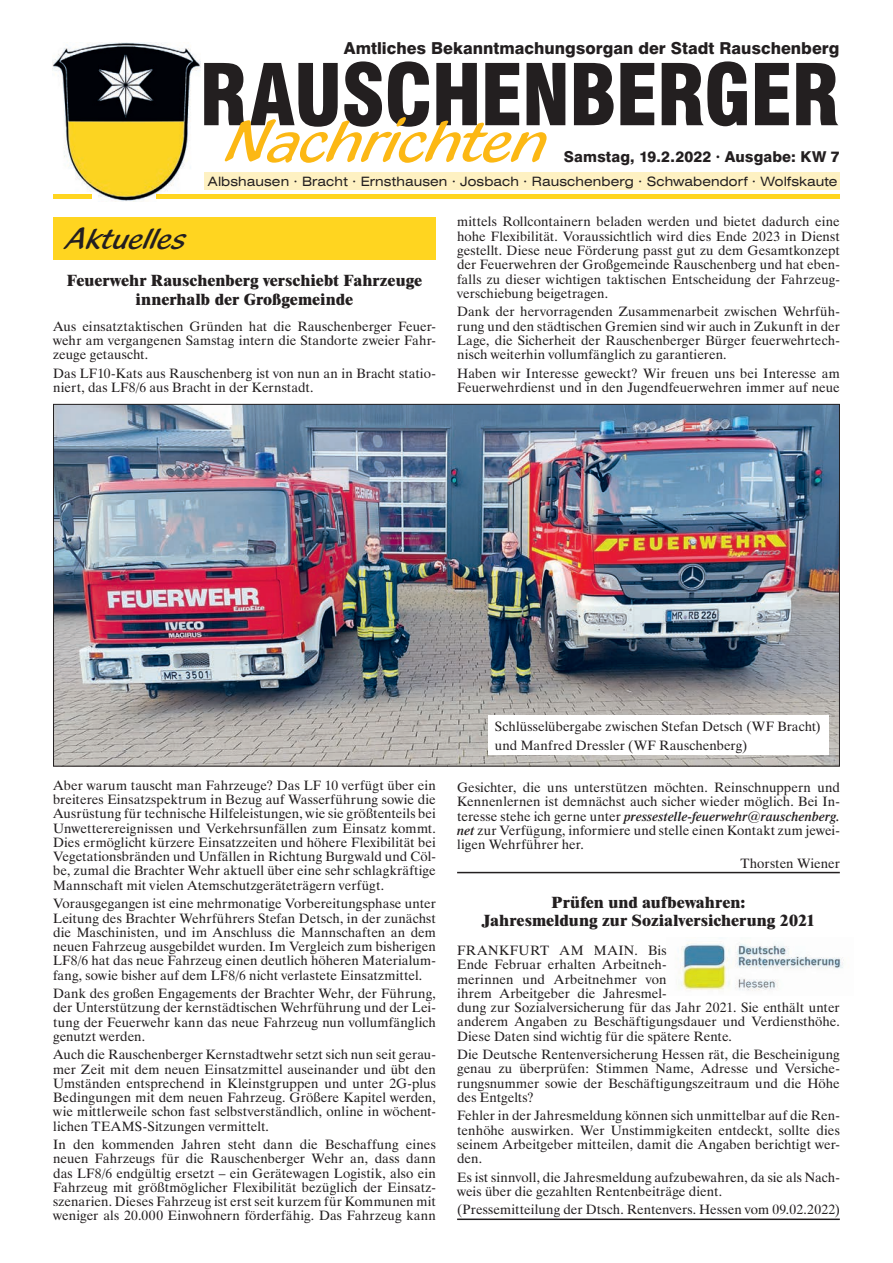
<style>
.page{position:relative;width:893px;height:1263px;background:#fff}
.page>*{position:absolute;margin:0;border:0;box-sizing:border-box;transform-origin:0 0}
.t1{font:900 condensed 82.8px "Swiss 721 BT";letter-spacing:-.02em;color:#231f20}
.t2{font:63.45px "Blacklight D";letter-spacing:-.015em;color:#fcb814}
.t3{font:31.5px "Blacklight D";letter-spacing:-.01em;color:#231f20}
.t4{font:800 16.5px/18px "Dutch 801 BT";color:#231f20;text-align:center}
.t5{font:800 16.5px "Swiss 721 BT";color:#231f20}
.t6{font:800 15px "Swiss 721 BT";letter-spacing:.005em;color:#231f20}
.t7{font:13.5px/14.2px "Dutch 801 BT";letter-spacing:.005em;color:#231f20;text-align:justify}
.t8{font:expanded 12.9px "Swiss 721 BT";letter-spacing:.01em;color:#231f20}
.s1{font-weight:600;font-style:italic}
</style>
<div class="page">
<div style="left:204px;top:172px;width:636px;height:17px;background:#fef1c2"></div>
<img style="left:53px;top:42px;width:148px;height:160px">
<hr style="left:156px;top:195px;width:684px;height:4px;background:#ffd520">
<hr style="left:53px;top:195px;width:39px;height:4px;background:#ffd520">
<div style="left:53px;top:217px;width:383px;height:43px;background:#ffd520"></div>
<img style="left:678px;top:942px;width:166px;height:49px">
<img style="left:55px;top:406px;width:783px;height:358px">
<div style="left:488px;top:715px;width:340px;height:40px;background:#fff"></div>
<hr style="left:457px;top:1218px;width:383px;height:2px;background:#231f20">
<hr style="left:457px;top:872px;width:383px;height:1px;background:#231f20">
<p class="t5" style="left:344px;top:38px;width:497px">Amtliches Bekanntmachungsorgan der Stadt Rauschenberg</p>
<h1 class="t1" style="left:199px;top:45px;width:642px">RAUSCHENBERGER</h1>
<h2 class="t2" style="left:228px;top:102px;width:322px">Nachrichten</h2>
<p class="t6" style="left:564px;top:147px;width:277px">Samstag, 19.2.2022 · Ausgabe: KW 7</p>
<p class="t8" style="left:208px;top:173px;width:631px">Albshausen · Bracht · Ernsthausen · Josbach · Rauschenberg · Schwabendorf · Wolfskaute</p>
<h3 class="t3" style="left:68px;top:219px;width:120px">Aktuelles</h3>
<p class="t4" style="left:67px;top:271px;width:357px">Feuerwehr Rauschenberg verschiebt Fahrzeuge innerhalb der Großgemeinde</p>
<p class="t7" style="left:53px;top:319px;width:384px">Aus einsatztaktischen Gründen hat die Rauschenberger Feuer&shy;wehr am vergangenen Samstag intern die Standorte zweier Fahr&shy;zeuge getauscht.</p>
<p class="t7" style="left:53px;top:366px;width:384px">Das LF10-Kats aus Rauschenberg ist von nun an in Bracht statio&shy;niert, das LF8/6 aus Bracht in der Kernstadt.</p>
<p class="t7" style="left:457px;top:215px;width:384px">mittels Rollcontainern beladen werden und bietet dadurch eine hohe Flexibilität. Voraussichtlich wird dies Ende 2023 in Dienst gestellt. Diese neue Förderung passt gut zu dem Gesamtkonzept der Feuerwehren der Großgemeinde Rauschenberg und hat eben&shy;falls zu dieser wichtigen taktischen Entscheidung der Fahrzeug&shy;verschiebung beigetragen.</p>
<p class="t7" style="left:457px;top:304px;width:384px">Dank der hervorragenden Zusammenarbeit zwischen Wehrfüh&shy;rung und den städtischen Gremien sind wir auch in Zukunft in der Lage, die Sicherheit der Rauschenberger Bürger feuerwehrtech&shy;nisch weiterhin vollumfänglich zu garantieren.</p>
<p class="t7" style="left:457px;top:366px;width:384px">Haben wir Interesse geweckt? Wir freuen uns bei Interesse am<br>Feuerwehrdienst und in den Jugendfeuerwehren immer auf neue</p>
<p class="t7" style="left:53px;top:778px;width:384px">Aber warum tauscht man Fahrzeuge? Das LF 10 verfügt über ein breiteres Einsatzspektrum in Bezug auf Wasserführung sowie die Ausrüstung für technische Hilfeleistungen, wie sie größtenteils bei Unwetterereignissen und Verkehrsunfällen zum Einsatz kommt.<br>Dies ermöglicht kürzere Einsatzzeiten und höhere Flexibilität bei Vegetationsbränden und Unfällen in Richtung Burgwald und Cöl&shy;be, zumal die Brachter Wehr aktuell über eine sehr schlagkräftige Mannschaft mit vielen Atemschutzgeräteträgern verfügt.</p>
<p class="t7" style="left:53px;top:896px;width:384px">Vorausgegangen ist eine mehrmonatige Vorbereitungsphase unter Leitung des Brachter Wehrführers Stefan Detsch, in der zunächst die Maschinisten, und im Anschluss die Mannschaften an dem neuen Fahrzeug ausgebildet wurden. Im Vergleich zum bisherigen LF8/6 hat das neue Fahrzeug einen deutlich höheren Materialum&shy;fang, sowie bisher auf dem LF8/6 nicht verlastete Einsatzmittel.</p>
<p class="t7" style="left:53px;top:986px;width:384px">Dank des großen Engagements der Brachter Wehr, der Führung, der Unterstützung der kernstädtischen Wehrführung und der Lei&shy;tung der Feuerwehr kann das neue Fahrzeug nun vollumfänglich genutzt werden.</p>
<p class="t7" style="left:53px;top:1047px;width:384px">Auch die Rauschenberger Kernstadtwehr setzt sich nun seit gerau&shy;mer Zeit mit dem neuen Einsatzmittel auseinander und übt den Umständen entsprechend in Kleinstgruppen und unter 2G-plus Bedingungen mit dem neuen Fahrzeug. Größere Kapitel werden, wie mittlerweile schon fast selbstverständlich, online in wöchent&shy;lichen TEAMS-Sitzungen vermittelt.</p>
<p class="t7" style="left:53px;top:1137px;width:384px">In den kommenden Jahren steht dann die Beschaffung eines neuen Fahrzeugs für die Rauschenberger Wehr an, dass dann das LF8/6 endgültig ersetzt – ein Gerätewagen Logistik, also ein Fahrzeug mit größtmöglicher Flexibilität bezüglich der Einsatz&shy;szenarien. Dieses Fahrzeug ist erst seit kurzem für Kommunen mit weniger als 20.000 Einwohnern förderfähig. Das Fahrzeug kann</p>
<p class="t7" style="left:495px;top:717px;width:327px;line-height:18.5px">Schlüsselübergabe zwischen Stefan Detsch (WF Bracht) und Manfred Dressler (WF Rauschenberg)</p>
<p class="t7" style="left:457px;top:780px;width:384px">Gesichter, die uns unterstützen möchten. Reinschnuppern und Kennenlernen ist demnächst auch sicher wieder möglich. Bei In&shy;teresse stehe ich gerne unter <span class="s1">pressestelle-feuerwehr@rauschenberg. net</span> zur Verfügung, informiere und stelle einen Kontakt zum jewei&shy;ligen Wehrführer her.</p>
<p class="t7" style="left:740px;top:856px;width:101px">Thorsten Wiener</p>
<p class="t4" style="left:482px;top:893px;width:335px">Prüfen und aufbewahren:<br>Jahresmeldung zur Sozialversicherung 2021</p>
<p class="t7" style="left:457px;top:943px;width:384px;text-align:left">FRANKFURT AM MAIN. Bis<br>Ende Februar erhalten Arbeitneh-<br>merinnen und Arbeitnehmer von<br>ihrem Arbeitgeber die Jahresmel-<br>dung zur Sozialversicherung für das Jahr 2021. Sie enthält unter anderem Angaben zu Beschäftigungsdauer und Verdiensthöhe.<br>Diese Daten sind wichtig für die spätere Rente.</p>
<p class="t7" style="left:457px;top:1047px;width:384px">Die Deutsche Rentenversicherung Hessen rät, die Bescheinigung genau zu überprüfen: Stimmen Name, Adresse und Versiche&shy;rungsnummer sowie der Beschäftigungszeitraum und die Höhe des Entgelts?</p>
<p class="t7" style="left:457px;top:1108px;width:384px">Fehler in der Jahresmeldung können sich unmittelbar auf die Ren&shy;tenhöhe auswirken. Wer Unstimmigkeiten entdeckt, sollte dies seinem Arbeitgeber mitteilen, damit die Angaben berichtigt wer&shy;den.</p>
<p class="t7" style="left:457px;top:1170px;width:384px">Es ist sinnvoll, die Jahresmeldung aufzubewahren, da sie als Nach&shy;weis über die gezahlten Rentenbeiträge dient.</p>
<p class="t7" style="left:457px;top:1202px;width:384px">(Pressemitteilung der Dtsch. Rentenvers. Hessen vom 09.02.2022)</p>
</div>
